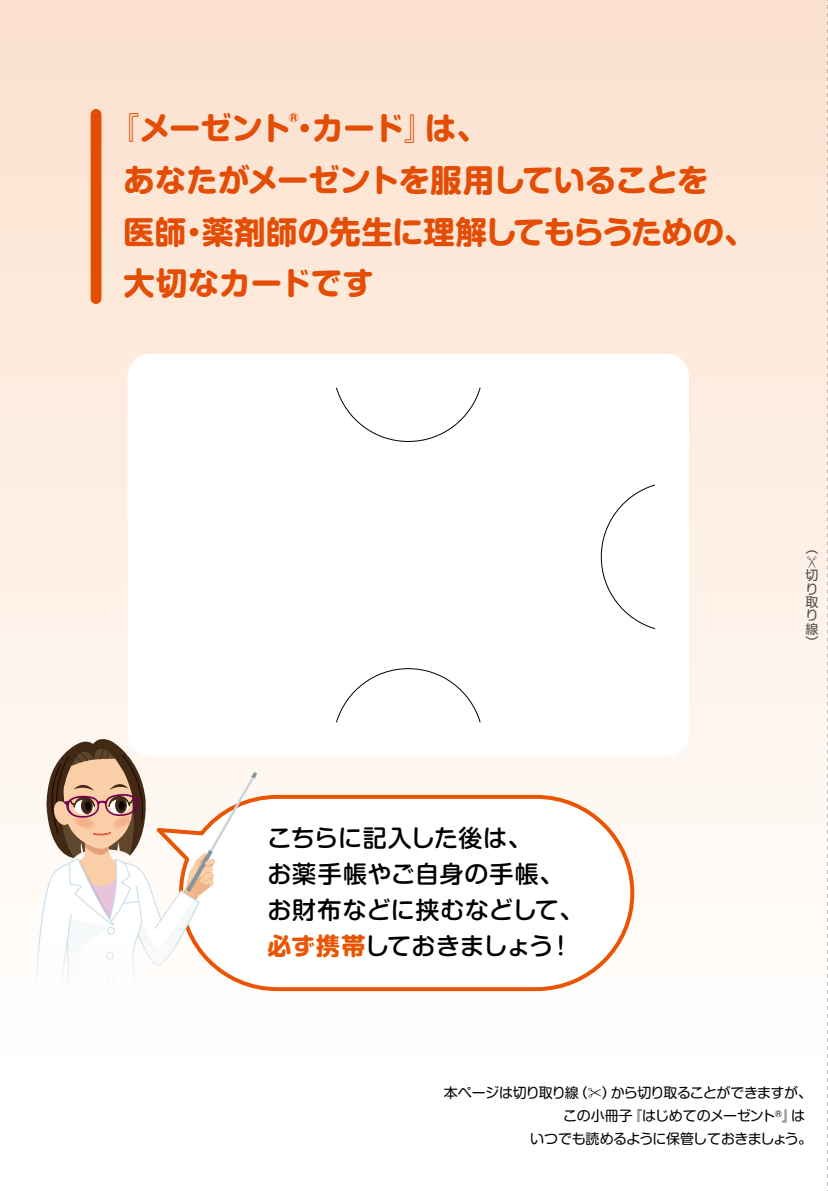
<style>
.page{position:relative;width:828px;height:1191px;background:#fff}
.page>*{position:absolute;margin:0;border:0;box-sizing:border-box;transform-origin:0 0}
.t1{font:700 31.4px/51.6px "Shin M Go Pr 6";letter-spacing:-.005em;color:#e34d05}
.t2{font:700 31.4px "Shin M Go Pr 6";letter-spacing:-.03em;color:#e34d05}
.t3{font:500 24px/36px "Shin M Go Pr 6";letter-spacing:.015em;color:#000}
.t4{font:14px "Shin M Go Pr 6";letter-spacing:-.03em;color:#000}
.t5{font:14px "Shin M Go Pr 6";letter-spacing:-.05em;color:#000}
.t6{font:13px/13.4px "Shin M Go Pr 6";color:#4c4948}
.t7{font:700 11px "Shin M Go Pr 6";color:#e34d05}
.s1{font-weight:700;color:#ea5504}
</style>
<div class="page">
<div style="left:0;top:0;width:828px;height:1191px;background:linear-gradient(to bottom,#fbe1cc,#fff)"></div>
<svg style="left:827px;top:0;width:1px;height:1191px"></svg>
<div style="left:128px;top:354px;width:561px;height:402px;background:#fff;border-radius:23px"></div>
<svg style="left:336px;top:387px;width:145px;height:55px"></svg>
<svg style="left:336px;top:668px;width:145px;height:55px"></svg>
<svg style="left:600px;top:484px;width:56px;height:146px"></svg>
<div style="left:91px;top:109px;width:10px;height:195px;background:#e34d05;border-radius:6px"></div>
<svg style="left:257px;top:793px;width:379px;height:200px"></svg>
<svg style="left:33px;top:739px;width:224px;height:278px"></svg>
<h1 class="t2" style="left:108px;top:102px;width:381px">『メーゼント・カード』は、</h1>
<p class="t7" style="left:289px;top:109px;width:11px">®</p>
<h1 class="t1" style="left:123px;top:152px;width:633px">あなたがメーゼントを服用していることを<br>医師・薬剤師の先生に理解してもらうための、大切なカードです</h1>
<p class="t3" style="left:267px;top:819px;width:318px">こちらに記入した後は、<br>お薬手帳やご自身の手帳、お財布などに挟むなどして、<span class="s1">必ず携帯</span>しておきましょう！</p>
<p class="t6" style="left:805px;top:541px;width:14px">（✂切り取り線）</p>
<p class="t5" style="left:444px;top:1081px;width:370px">本ページは切り取り線（✂）から切り取ることができますが、</p>
<p class="t4" style="left:563px;top:1104px;width:244px">この小冊子『はじめてのメーゼント<sup>®</sup>』は</p>
<p class="t4" style="left:530px;top:1127px;width:283px">いつでも読めるように保管しておきましょう。</p>
</div>
